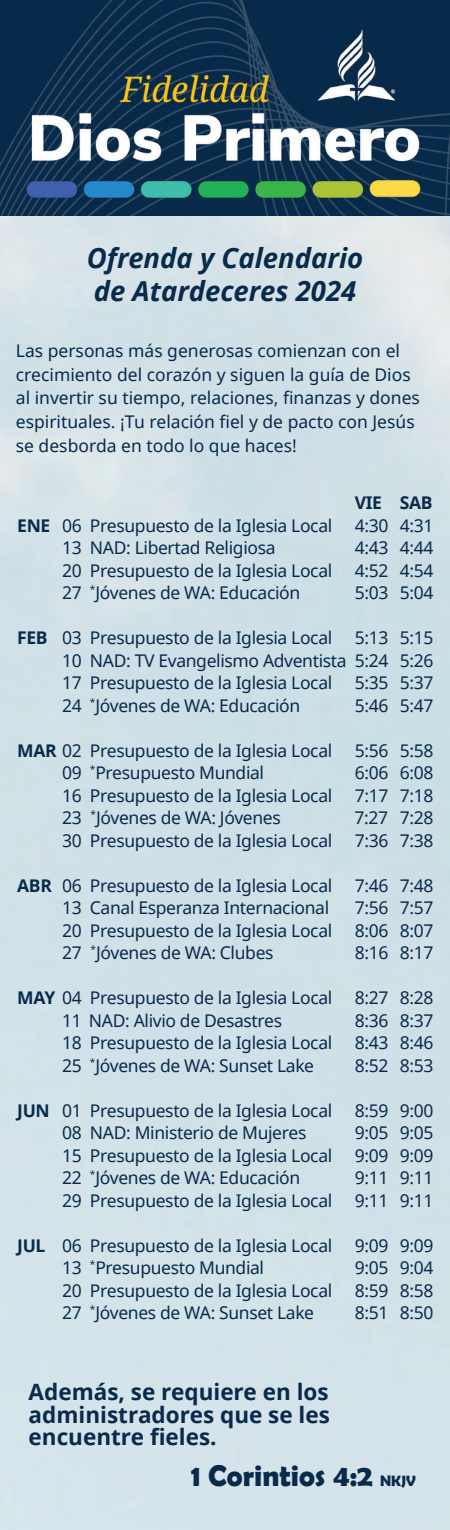
<style>
.page{position:relative;width:450px;height:1530px;background:#fff}
.page>*{position:absolute;margin:0;border:0;box-sizing:border-box;transform-origin:0 0}
.t1{font:700 30px "Berlin Sans FB Demi";color:#092a4b}
.t2{font:italic 700 27.5px/33px "Noto Sans UI";color:#092a4b}
.t3{font:700 22.5px/22.5px "Noto Sans UI";color:#092a4b;text-align:justify}
.t4{font:17.5px/22.5px "Noto Sans UI";letter-spacing:-.02em;color:#092a4b;text-align:justify}
.t5{font:17.5px/23.8px "Noto Sans UI";color:#092a4b}
.t6{font:700 17.5px "Noto Sans UI";letter-spacing:-.02em;color:#092a4b}
.s1{font-weight:700}
.s2{font-size:15px}
</style>
<div class="page">
<img style="left:0;top:0;width:450px;height:216px">
<h2 class="t2" style="left:87px;top:241px;width:278px">Ofrenda y Calendario de Atardeceres 2024</h2>
<p class="t5" style="left:16px;top:338px;width:406px">Las personas más generosas comienzan con el crecimiento del corazón y siguen la guía de Dios al invertir su tiempo, relaciones, finanzas y dones espirituales. ¡Tu relación fiel y de pacto con Jesús se desborda en todo lo que haces!</p>
<p class="t6" style="left:355px;top:491px;width:79px">VIE SAB</p>
<p class="t4" style="left:17px;top:514px;width:317px"><span class="s1">ENE</span> 06 Presupuesto de la Iglesia Local</p>
<p class="t4" style="left:355px;top:514px;width:80px">4:30 4:31</p>
<p class="t4" style="left:62px;top:536px;width:215px">13 NAD: Libertad Religiosa</p>
<p class="t4" style="left:355px;top:536px;width:80px">4:43 4:44</p>
<p class="t4" style="left:62px;top:559px;width:272px">20 Presupuesto de la Iglesia Local</p>
<p class="t4" style="left:355px;top:559px;width:80px">4:52 4:54</p>
<p class="t4" style="left:62px;top:581px;width:240px">27 <sup>*</sup>Jóvenes de WA: Educación</p>
<p class="t4" style="left:355px;top:581px;width:80px">5:03 5:04</p>
<p class="t4" style="left:17px;top:626px;width:317px"><span class="s1">FEB</span> 03 Presupuesto de la Iglesia Local</p>
<p class="t4" style="left:62px;top:626px;width:373px;text-indent:293px">5:13 5:15<br>10 NAD: TV Evangelismo Adventista 5:24 5:26<br>17 Presupuesto de la Iglesia Local</p>
<p class="t4" style="left:355px;top:671px;width:80px">5:35 5:37</p>
<p class="t4" style="left:62px;top:694px;width:240px">24 <sup>*</sup>Jóvenes de WA: Educación</p>
<p class="t4" style="left:355px;top:694px;width:80px">5:46 5:47</p>
<p class="t4" style="left:17px;top:739px;width:317px"><span class="s1">MAR</span> 02 Presupuesto de la Iglesia Local</p>
<p class="t4" style="left:355px;top:739px;width:80px">5:56 5:58</p>
<p class="t4" style="left:62px;top:761px;width:203px">09 <sup>*</sup>Presupuesto Mundial</p>
<p class="t4" style="left:355px;top:761px;width:80px">6:06 6:08</p>
<p class="t4" style="left:62px;top:784px;width:272px">16 Presupuesto de la Iglesia Local</p>
<p class="t4" style="left:355px;top:784px;width:80px">7:17 7:18</p>
<p class="t4" style="left:62px;top:806px;width:220px">23 <sup>*</sup>Jóvenes de WA: Jóvenes</p>
<p class="t4" style="left:354px;top:806px;width:80px">7:27 7:28</p>
<p class="t4" style="left:62px;top:829px;width:272px">30 Presupuesto de la Iglesia Local</p>
<p class="t4" style="left:355px;top:829px;width:80px">7:36 7:38</p>
<p class="t4" style="left:17px;top:874px;width:317px"><span class="s1">ABR</span> 06 Presupuesto de la Iglesia Local</p>
<p class="t4" style="left:355px;top:874px;width:80px">7:46 7:48</p>
<p class="t4" style="left:62px;top:896px;width:268px">13 Canal Esperanza Internacional</p>
<p class="t4" style="left:355px;top:896px;width:80px">7:56 7:57</p>
<p class="t4" style="left:62px;top:919px;width:272px">20 Presupuesto de la Iglesia Local</p>
<p class="t4" style="left:355px;top:919px;width:80px">8:06 8:07</p>
<p class="t4" style="left:62px;top:941px;width:213px">27 <sup>*</sup>Jóvenes de WA: Clubes</p>
<p class="t4" style="left:355px;top:941px;width:80px">8:16 8:17</p>
<p class="t4" style="left:17px;top:986px;width:317px"><span class="s1">MAY</span> 04 Presupuesto de la Iglesia Local</p>
<p class="t4" style="left:355px;top:986px;width:80px">8:27 8:28</p>
<p class="t4" style="left:62px;top:1009px;width:221px">11 NAD: Alivio de Desastres</p>
<p class="t4" style="left:355px;top:1009px;width:80px">8:36 8:37</p>
<p class="t4" style="left:62px;top:1031px;width:272px">18 Presupuesto de la Iglesia Local</p>
<p class="t4" style="left:355px;top:1031px;width:80px">8:43 8:46</p>
<p class="t4" style="left:62px;top:1054px;width:253px">25 <sup>*</sup>Jóvenes de WA: Sunset Lake</p>
<p class="t4" style="left:355px;top:1054px;width:80px">8:52 8:53</p>
<p class="t4" style="left:17px;top:1099px;width:317px"><span class="s1">JUN</span> 01 Presupuesto de la Iglesia Local</p>
<p class="t4" style="left:355px;top:1099px;width:80px">8:59 9:00</p>
<p class="t4" style="left:62px;top:1121px;width:246px">08 NAD: Ministerio de Mujeres</p>
<p class="t4" style="left:355px;top:1121px;width:80px">9:05 9:05</p>
<p class="t4" style="left:62px;top:1144px;width:272px">15 Presupuesto de la Iglesia Local</p>
<p class="t4" style="left:355px;top:1144px;width:80px">9:09 9:09</p>
<p class="t4" style="left:62px;top:1166px;width:240px">22 <sup>*</sup>Jóvenes de WA: Educación</p>
<p class="t4" style="left:355px;top:1166px;width:80px">9:11 9:11</p>
<p class="t4" style="left:62px;top:1189px;width:272px">29 Presupuesto de la Iglesia Local</p>
<p class="t4" style="left:355px;top:1189px;width:80px">9:11 9:11</p>
<p class="t4" style="left:17px;top:1234px;width:317px"><span class="s1">JUL</span> 06 Presupuesto de la Iglesia Local</p>
<p class="t4" style="left:355px;top:1234px;width:80px">9:09 9:09</p>
<p class="t4" style="left:62px;top:1256px;width:203px">13 <sup>*</sup>Presupuesto Mundial</p>
<p class="t4" style="left:355px;top:1256px;width:80px">9:05 9:04</p>
<p class="t4" style="left:62px;top:1279px;width:272px">20 Presupuesto de la Iglesia Local</p>
<p class="t4" style="left:355px;top:1279px;width:80px">8:59 8:58</p>
<p class="t4" style="left:62px;top:1301px;width:253px">27 <sup>*</sup>Jóvenes de WA: Sunset Lake</p>
<p class="t4" style="left:355px;top:1301px;width:80px">8:51 8:50</p>
<p class="t3" style="left:29px;top:1380px;width:303px">Además, se requiere en los administradores que se les encuentre fieles.</p>
<h1 class="t1" style="left:191px;top:1458px;width:226px">1 Corintios 4:2 <span class="s2">NKJV</span></h1>
</div>
